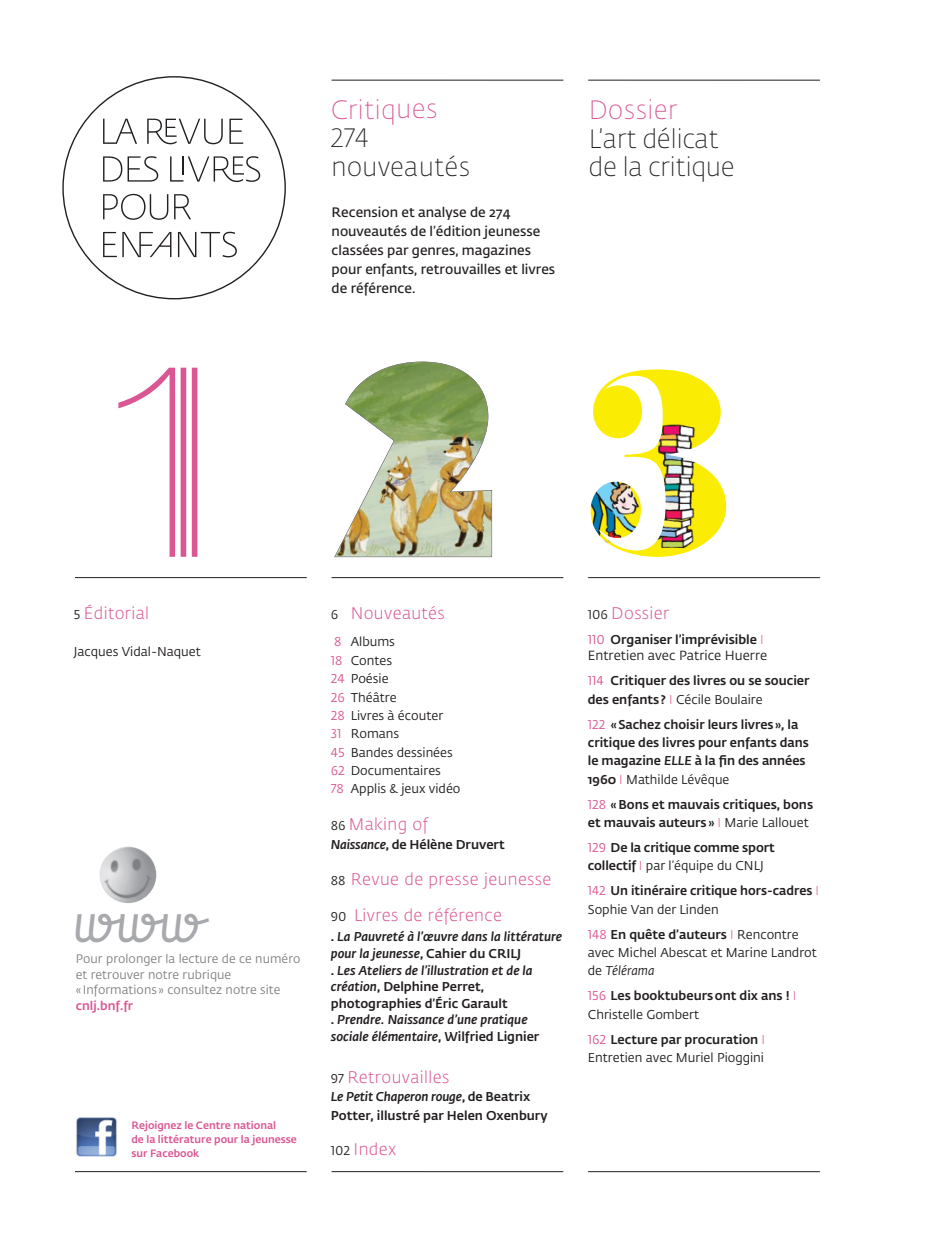
<style>
.page{position:relative;width:928px;height:1253px;background:#fff}
.page>*{position:absolute;margin:0;border:0;box-sizing:border-box;transform-origin:0 0}
.t1{font:31.68px "RLPE";color:#a8a9ad}
.t2{font:100 26.25px/28.9px "Fedra Sans Dis Pro";letter-spacing:.03em;color:#231f20}
.t3{font:100 26.25px "Fedra Sans Dis Pro";letter-spacing:.05em;color:#da5793}
.t4{font:100 26.25px "Fedra Sans Dis Pro";letter-spacing:.05em;color:#231f20}
.t5{font:300 16.62px "Fedra Sans Pro";letter-spacing:.025em;color:#da5793}
.t6{font:600 13.65px/18.7px "Fedra Sans Pro";color:#231f20}
.t7{font:13.12px "Fedra Sans Pro";color:#231f20}
.t8{font:500 12.6px/18.4px "Fedra Sans Pro";color:#231f20}
.t9{font:12.6px/18.4px "Fedra Sans Pro";color:#231f20}
.t10{font:italic 500 12.6px/16.6px "Fedra Sans Pro";color:#231f20}
.t11{font:12.25px/15.8px "Fedra Sans Pro";letter-spacing:.005em;color:#808285}
.t12{font:500 12.25px "Fedra Sans Pro";color:#da5793}
.t13{font:500 10.5px/14px "Fedra Sans Pro";color:#da5793}
.s1{font-weight:400;font-size:12.6px;color:#231f20}
.s2{color:#da5793}
.s3{font-style:italic}
.s4{font-style:normal}
.s5{font-weight:400;color:#da5793}
.s6{font-weight:300;color:#da5793}
.s7{font-weight:400}
.s8{font-weight:500}
</style>
<div class="page">
<img style="left:334px;top:361px;width:158px;height:196px">
<img style="left:590px;top:369px;width:135px;height:188px">
<hr style="left:75px;top:577px;width:231px;height:1px;background:#231f20">
<hr style="left:331px;top:577px;width:232px;height:1px;background:#231f20">
<svg style="left:62px;top:76px;width:224px;height:223px"></svg>
<svg style="left:103px;top:232px;width:68px;height:25px"></svg>
<svg style="left:178px;top:232px;width:59px;height:25px"></svg>
<svg style="left:103px;top:194px;width:65px;height:26px"></svg>
<svg style="left:174px;top:194px;width:17px;height:25px"></svg>
<svg style="left:103px;top:156px;width:55px;height:26px"></svg>
<svg style="left:170px;top:156px;width:90px;height:26px"></svg>
<svg style="left:103px;top:119px;width:34px;height:25px"></svg>
<svg style="left:229px;top:119px;width:14px;height:25px"></svg>
<svg style="left:147px;top:119px;width:76px;height:25px"></svg>
<hr style="left:588px;top:577px;width:231px;height:1px;background:#231f20">
<hr style="left:75px;top:1171px;width:231px;height:1px;background:#231f20">
<hr style="left:331px;top:1171px;width:232px;height:1px;background:#231f20">
<hr style="left:588px;top:1171px;width:231px;height:1px;background:#231f20">
<hr style="left:331px;top:80px;width:232px;height:1px;background:#231f20">
<hr style="left:588px;top:80px;width:231px;height:1px;background:#231f20">
<svg style="left:118px;top:368px;width:79px;height:189px"></svg>
<img style="left:99px;top:846px;width:57px;height:57px;border-radius:50%">
<img style="left:76px;top:1117px;width:41px;height:40px">
<p class="t3" style="left:331px;top:94px;width:107px">Critiques</p>
<p class="t2" style="left:331px;top:124px;width:38px">274</p>
<p class="t4" style="left:331px;top:152px;width:140px">nouveautés</p>
<p class="t6" style="left:331px;top:204px;width:225px">Recension et analyse de 274 nouveautés de l’édition jeunesse classées par genres, magazines pour enfants, retrouvailles et livres de référence.</p>
<p class="t3" style="left:589px;top:94px;width:89px">Dossier</p>
<p class="t2" style="left:589px;top:124px;width:146px">L’art délicat de la critique</p>
<p class="t5" style="left:74px;top:606px;width:77px"><span class="s1">5</span> Éditorial</p>
<p class="t9" style="left:74px;top:643px;width:128px">Jacques Vidal-Naquet</p>
<p class="t1" style="left:74px;top:908px;width:140px">z</p>
<p class="t11" style="left:76px;top:952px;width:226px">Pour prolonger la lecture de ce numéro et retrouver notre rubrique<br>« Informations » consultez notre site</p>
<p class="t12" style="left:76px;top:1001px;width:59px">cnlj.bnf.fr</p>
<p class="t13" style="left:131px;top:1119px;width:167px">Rejoignez le Centre national<br>de la littérature pour la jeunesse sur Facebook</p>
<p class="t5" style="left:330px;top:606px;width:115px"><span class="s1">6</span> Nouveautés</p>
<p class="t9" style="left:330px;top:634px;width:131px"><span class="s2">8</span> Albums<br><span class="s2">18</span> Contes<br><span class="s2">24</span> Poésie<br><span class="s2">26</span> Théâtre<br><span class="s2">28</span> Livres à écouter<br><span class="s2">31</span> Romans<br><span class="s2">45</span> Bandes dessinées<br><span class="s2">62</span> Documentaires<br><span class="s2">78</span> Applis &amp; jeux vidéo</p>
<p class="t5" style="left:330px;top:817px;width:98px"><span class="s1">86</span> Making of</p>
<p class="t8" style="left:330px;top:836px;width:175px"><span class="s3">Naissance</span>, de Hélène Druvert</p>
<p class="t5" style="left:330px;top:873px;width:222px"><span class="s1">88</span> Revue de presse jeunesse</p>
<p class="t5" style="left:330px;top:908px;width:172px"><span class="s1">90</span> Livres de référence</p>
<p class="t10" style="left:330px;top:929px;width:233px"><span class="s4">.</span> La Pauvreté à l’œuvre dans la littérature pour la jeunesse<span class="s4">, Cahier du CRILJ<br>.</span> Les Ateliers de l’illustration et de la création<span class="s4">, Delphine Perret, photographies d’Éric Garault<br>.</span> Prendre. Naissance d’une pratique sociale élémentaire<span class="s4">, Wilfried Lignier</span></p>
<p class="t5" style="left:330px;top:1070px;width:120px"><span class="s1">97</span> Retrouvailles</p>
<p class="t8" style="left:330px;top:1089px;width:218px"><span class="s3">Le Petit Chaperon rouge</span>, de Beatrix<br>Potter, illustré par Helen Oxenbury</p>
<p class="t5" style="left:330px;top:1143px;width:67px"><span class="s1">102</span> Index</p>
<p class="t5" style="left:587px;top:606px;width:83px"><span class="s1">106</span> Dossier</p>
<p class="t8" style="left:587px;top:631px;width:177px"><span class="s5">110</span> Organiser l’imprévisible <span class="s6">I</span></p>
<p class="t7" style="left:587px;top:650px;width:181px">Entretien avec Patrice Huerre</p>
<p class="t8" style="left:587px;top:673px;width:223px"><span class="s5">114</span> Critiquer des livres ou se soucier des enfants ? <span class="s6">I</span> <span class="s7">Cécile Boulaire</span></p>
<p class="t8" style="left:587px;top:716px;width:222px"><span class="s5">122</span> « Sachez choisir leurs livres », la critique des livres pour enfants dans le magazine <span class="s3">ELLE</span> à la fin des années 1960 <span class="s6">I</span> <span class="s7">Mathilde Lévêque</span></p>
<p class="t8" style="left:587px;top:796px;width:227px"><span class="s5">128</span> « Bons et mauvais critiques, bons et mauvais auteurs » <span class="s6">I</span> <span class="s7">Marie Lallouet</span></p>
<p class="t8" style="left:587px;top:839px;width:188px"><span class="s5">129</span> De la critique comme sport collectif <span class="s6">I</span> <span class="s7">par l’équipe du CNLJ</span></p>
<p class="t8" style="left:587px;top:883px;width:232px"><span class="s5">142</span> Un itinéraire critique hors-cadres <span class="s6">I<br></span><span class="s7">Sophie Van der Linden</span></p>
<p class="t9" style="left:587px;top:926px;width:230px"><span class="s2">148</span> <span class="s8">En quête d’auteurs</span> <span class="s6">I</span> Rencontre avec Michel Abescat et Marine Landrot de <span class="s3">Télérama</span></p>
<p class="t8" style="left:587px;top:988px;width:210px"><span class="s5">156</span> Les booktubeurs ont dix ans ! <span class="s6">I<br></span><span class="s7">Christelle Gombert</span></p>
<p class="t9" style="left:587px;top:1031px;width:178px"><span class="s2">162</span> <span class="s8">Lecture par procuration</span> <span class="s6">I<br></span>Entretien avec Muriel Pioggini</p>
</div>
